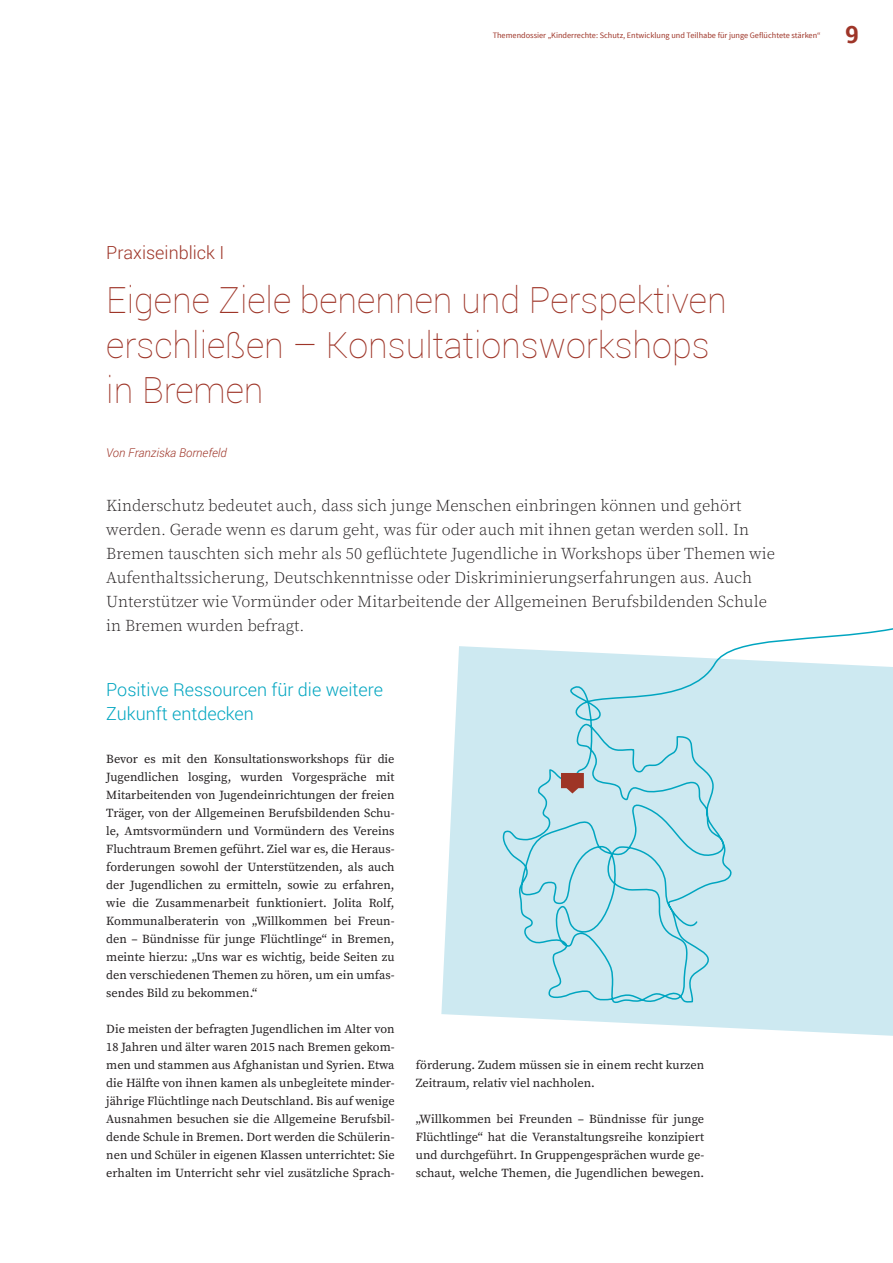
<style>
.page{position:relative;width:893px;height:1263px;background:#fff}
.page>*{position:absolute;margin:0;border:0;box-sizing:border-box;transform-origin:0 0}
.t1{font:100 36px/45px "Roboto";color:#9e3528}
.t2{font:700 24px "Roboto";color:#9e3528}
.t3{font:300 18px/24px "Roboto";color:#00a5c0}
.t4{font:300 18px "Roboto";color:#9e3528}
.t5{font:300 16.5px/24px "Source Serif Pro";color:#231f20}
.t6{font:12.3px/18px "Source Serif Pro";color:#231f20;text-align:justify}
.t7{font:italic 300 12px "Roboto";color:#9e3528}
.t8{font:8.25px "Source Sans Pro";color:#9e3528}
</style>
<div class="page">
<svg style="left:441px;top:646px;width:452px;height:390px;fill:#cde9f1"></svg>
<svg style="left:502px;top:628px;width:391px;height:375px;background:#cae8f0"></svg>
<svg style="left:561px;top:773px;width:23px;height:20px"></svg>
<p class="t8" style="left:493px;top:30px;width:329px">Themendossier „Kinderrechte: Schutz, Entwicklung und Teilhabe für junge Geflüchtete stärken“</p>
<h2 class="t2" style="left:845px;top:17px;width:15px">9</h2>
<h3 class="t4" style="left:106px;top:240px;width:119px">Praxiseinblick I</h3>
<h1 class="t1" style="left:106px;top:276px;width:622px">Eigene Ziele benennen und Perspektiven erschließen – Konsultationsworkshops in Bremen</h1>
<p class="t7" style="left:106px;top:444px;width:122px">Von Franziska Bornefeld</p>
<p class="t5" style="left:106px;top:494px;width:670px">Kinderschutz bedeutet auch, dass sich junge Menschen einbringen können und gehört werden. Gerade wenn es darum geht, was für oder auch mit ihnen getan werden soll. In Bremen tauschten sich mehr als 50 geflüchtete Jugendliche in Workshops über Themen wie Aufenthaltssicherung, Deutschkenntnisse oder Diskriminierungserfahrungen aus. Auch Unterstützer wie Vormünder oder Mitarbeitende der Allgemeinen Berufsbildenden Schule in Bremen wurden befragt.</p>
<h3 class="t3" style="left:106px;top:677px;width:278px">Positive Ressourcen für die weitere<br>Zukunft entdecken</h3>
<p class="t6" style="left:106px;top:750px;width:290px">Bevor es mit den Konsultationsworkshops für die Jugendlichen losging, wurden Vorgespräche mit Mitarbeitenden von Jugendeinrichtungen der freien Träger, von der Allgemeinen Berufsbildenden Schu&shy;le, Amtsvormündern und Vormündern des Vereins Fluchtraum Bremen geführt. Ziel war es, die Heraus&shy;forderungen sowohl der Unterstützenden, als auch der Jugendlichen zu ermitteln, sowie zu erfahren, wie die Zusammenarbeit funktioniert. Jolita Rolf, Kommunalberaterin von „Willkommen bei Freun&shy;den – Bündnisse für junge Flüchtlinge“ in Bremen, meinte hierzu: „Uns war es wichtig, beide Seiten zu den verschiedenen Themen zu hören, um ein umfas&shy;sendes Bild zu bekommen.“</p>
<p class="t6" style="left:106px;top:1020px;width:290px">Die meisten der befragten Jugendlichen im Alter von 18 Jahren und älter waren 2015 nach Bremen gekom&shy;men und stammen aus Afghanistan und Syrien. Etwa die Hälfte von ihnen kamen als unbegleitete minder&shy;jährige Flüchtlinge nach Deutschland. Bis auf wenige Ausnahmen besuchen sie die Allgemeine Berufsbil&shy;dende Schule in Bremen. Dort werden die Schülerin&shy;nen und Schüler in eigenen Klassen unterrichtet: Sie erhalten im Unterricht sehr viel zusätzliche Sprach-</p>
<p class="t6" style="left:416px;top:1056px;width:290px">förderung. Zudem müssen sie in einem recht kurzen<br>Zeitraum, relativ viel nachholen.</p>
<p class="t6" style="left:416px;top:1110px;width:290px">„Willkommen bei Freunden – Bündnisse für junge Flüchtlinge“ hat die Veranstaltungsreihe konzipiert und durchgeführt. In Gruppengesprächen wurde ge&shy;schaut, welche Themen, die Jugendlichen bewegen.</p>
</div>
